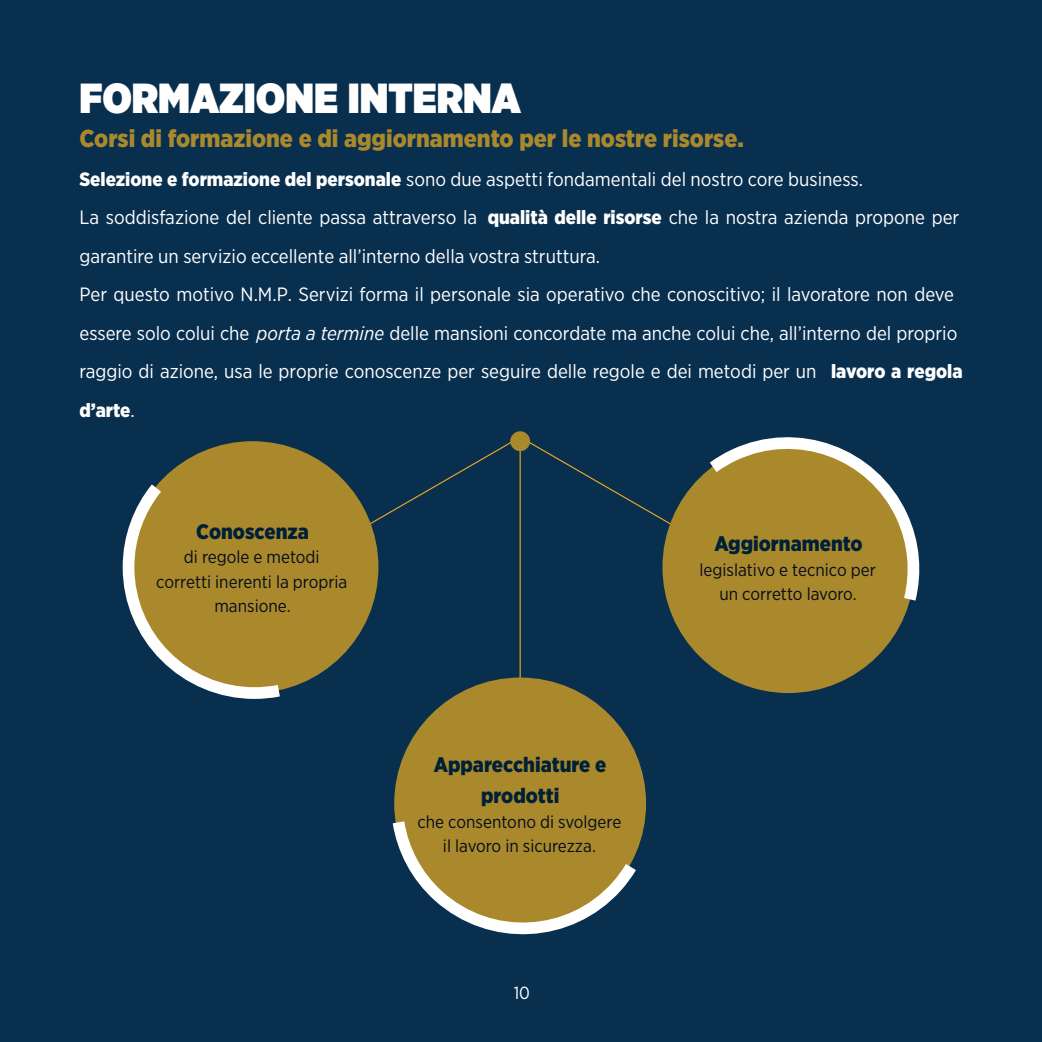
<style>
.page{position:relative;width:1042px;height:1042px;background:#092f4f}
.page>*{position:absolute;margin:0;border:0;box-sizing:border-box;transform-origin:0 0}
.t1{font:900 42px "Gotham Narrow";color:#fff}
.t2{font:900 24.5px "Gotham Narrow";color:#aa892c}
.t3{font:900 21px/31.5px "Gotham Narrow";color:#002037;text-align:center}
.t4{font:19.25px/38.5px "Gotham Narrow";color:#fff}
.t5{font:17.5px/24.5px "Gotham Narrow";color:#030d1b;text-align:center}
.t6{font:17.5px "Gotham Narrow";color:#fff}
.s1{font-weight:900}
.s2{font-style:italic}
</style>
<div class="page">
<hr style="left:519px;top:437px;width:2px;height:249px;background:#e9a720">
<div style="left:127px;top:441px;width:251px;height:252px;background:#aa892c;border-radius:50%"></div>
<svg style="left:122px;top:471px;width:170px;height:228px"></svg>
<div style="left:662px;top:441px;width:252px;height:252px;background:#aa892c;border-radius:50%"></div>
<div style="left:394px;top:677px;width:252px;height:252px;background:#aa892c;border-radius:50%"></div>
<svg style="left:302px;top:431px;width:616px;height:182px"></svg>
<svg style="left:392px;top:809px;width:254px;height:126px"></svg>
<h1 class="t1" style="left:79px;top:70px;width:443px">FORMAZIONE INTERNA</h1>
<p class="t2" style="left:79px;top:123px;width:666px">Corsi di formazione e di aggiornamento per le nostre risorse.</p>
<p class="t4" style="left:79px;top:159px;width:884px"><span class="s1">Selezione e formazione del personale</span> sono due aspetti fondamentali del nostro core business.<br>La soddisfazione del cliente passa attraverso la <span class="s1">qualità delle risorse</span> che la nostra azienda propone per garantire un servizio eccellente all’interno della vostra struttura.<br>Per questo motivo N.M.P. Servizi forma il personale sia operativo che conoscitivo; il lavoratore non deve essere solo colui che <span class="s2">porta a termine</span> delle mansioni concordate ma anche colui che, all’interno del proprio raggio di azione, usa le proprie conoscenze per seguire delle regole e dei metodi per un <span class="s1">lavoro a regola d’arte</span>.</p>
<p class="t3" style="left:196px;top:515px;width:114px">Conoscenza</p>
<p class="t5" style="left:156px;top:544px;width:193px">di regole e metodi corretti inerenti la propria mansione.</p>
<p class="t3" style="left:434px;top:748px;width:174px">Apparecchiature e prodotti</p>
<p class="t5" style="left:417px;top:809px;width:205px">che consentono di svolgere il lavoro in sicurezza.</p>
<p class="t6" style="left:514px;top:982px;width:18px">10</p>
<p class="t3" style="left:714px;top:527px;width:150px">Aggiornamento</p>
<p class="t5" style="left:699px;top:557px;width:178px">legislativo e tecnico per un corretto lavoro.</p>
</div>
